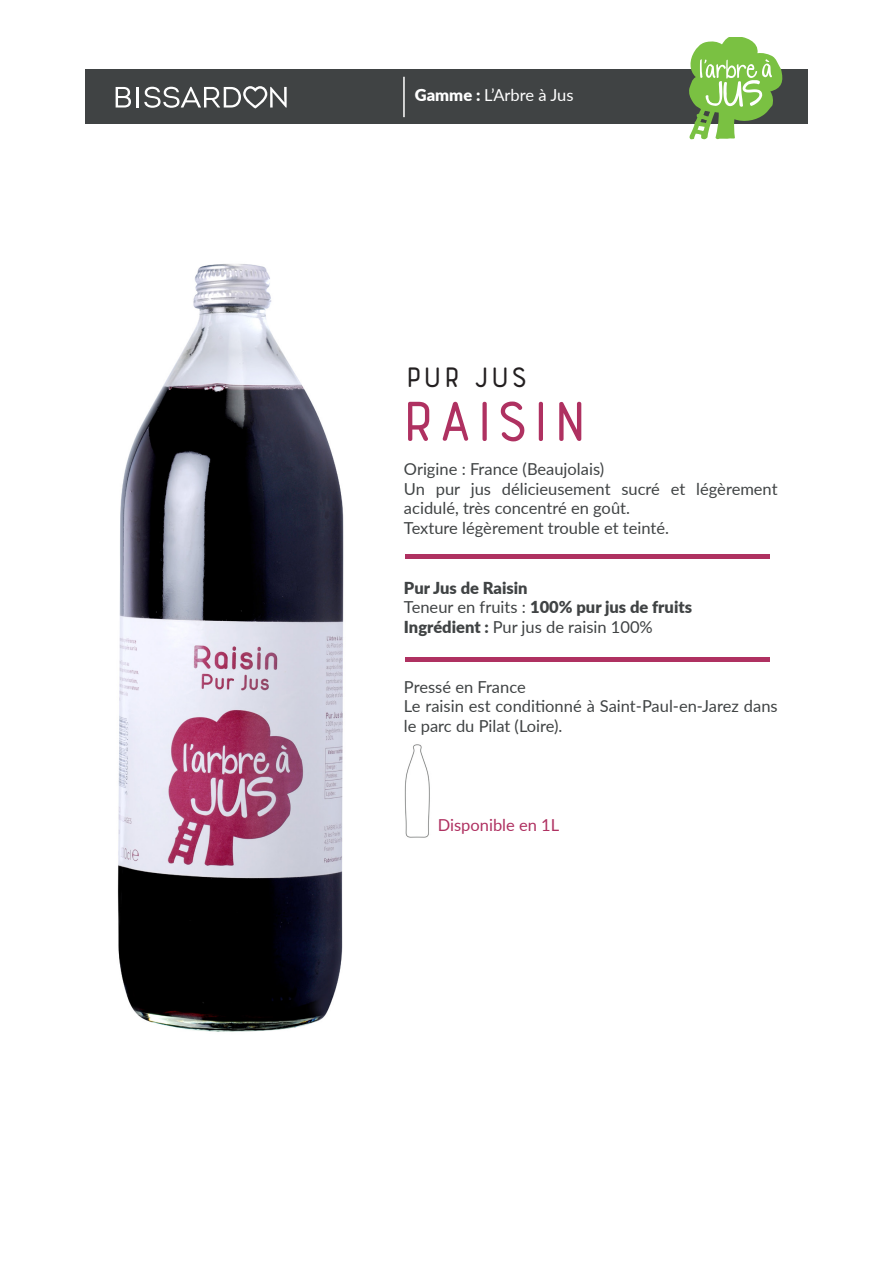
<style>
.page{position:relative;width:893px;height:1263px;background:#fff}
.page>*{position:absolute;margin:0;border:0;box-sizing:border-box;transform-origin:0 0}
.t1{font:700 65.1px "Bourton Line";color:#af3161}
.t2{font:700 32.55px "Bourton Line";color:#231f20}
.t3{font:16.5px/19.8px "Lato";color:#404344}
.t4{font:900 16.5px/19.8px "Lato";color:#404344}
.t5{font:16.5px "Lato";color:#fff}
.t6{font:16.5px "Lato";color:#af3161}
.s1{font-weight:900}
.s2{font-weight:400}
</style>
<div class="page">
<div style="left:85px;top:70px;width:723px;height:54px;background:#404344"></div>
<img style="left:117px;top:264px;width:227px;height:768px">
<hr style="left:405px;top:555px;width:364px;height:4px;background:#af3161">
<hr style="left:405px;top:658px;width:364px;height:4px;background:#af3161">
<svg style="left:116px;top:87px;width:15px;height:21px"></svg>
<svg style="left:144px;top:86px;width:143px;height:22px"></svg>
<hr style="left:136px;top:87px;width:3px;height:21px;background:#fff">
<img style="left:404px;top:744px;width:26px;height:94px">
<svg style="left:688px;top:37px;width:96px;height:103px"></svg>
<hr style="left:403px;top:77px;width:2px;height:40px;background:#fff">
<p class="t5" style="left:415px;top:84px;width:160px"><span class="s1">Gamme :</span> L’Arbre à Jus</p>
<h2 class="t2" style="left:405px;top:357px;width:125px">pur jus</h2>
<h1 class="t1" style="left:400px;top:381px;width:191px">raisin</h1>
<p class="t3" style="left:404px;top:458px;width:375px">Origine : France (Beaujolais)<br>Un pur jus délicieusement sucré et légèrement acidulé, très concentré en goût.<br>Texture légèrement trouble et teinté.</p>
<p class="t4" style="left:404px;top:577px;width:290px">Pur Jus de Raisin<br><span class="s2">Teneur en fruits :</span> 100% pur jus de fruits<br>Ingrédient : <span class="s2">Pur jus de raisin 100%</span></p>
<p class="t3" style="left:404px;top:676px;width:375px">Pressé en France<br>Le raisin est conditionné à Saint-Paul-en-Jarez dans le parc du Pilat (Loire).</p>
<p class="t6" style="left:438px;top:813px;width:123px">Disponible en 1L</p>
</div>
